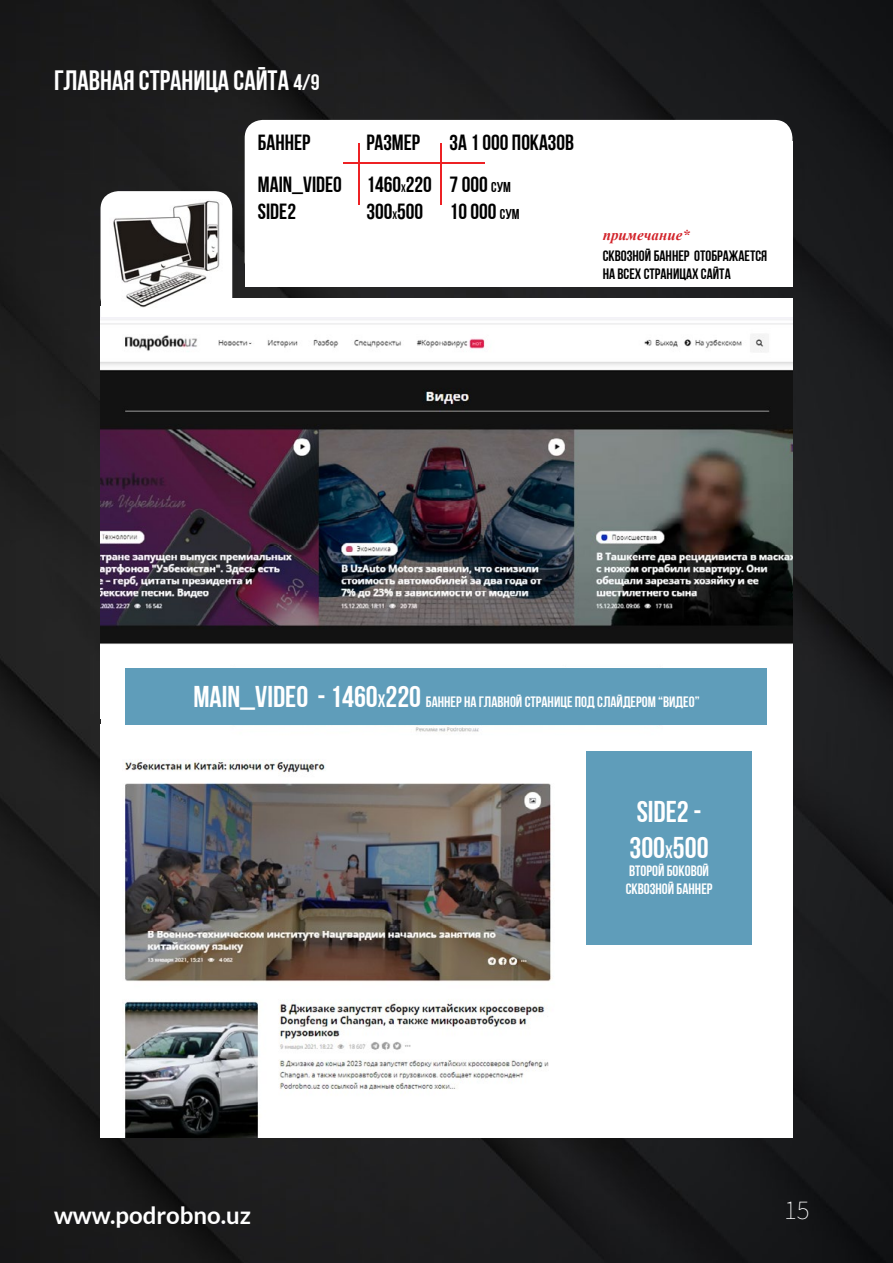
<style>
.page{position:relative;width:893px;height:1263px;background:#fff}
.page>*{position:absolute;margin:0;border:0;box-sizing:border-box;transform-origin:0 0}
.t1{font:30px/36px "Bebas Neue Cyrillic";color:#fff}
.t2{font:27.9px "Bebas Neue Cyrillic";color:#fff}
.t3{font:200 27px "Source Sans Pro";color:#fff}
.t4{font:700 24px "Lato";color:#fff}
.t5{font:21.9px/42.2px "Bebas Neue Cyrillic";color:#000}
.t6{font:15px/18px "Bebas Neue Cyrillic";color:#fff}
.t7{font:15px/18px "Bebas Neue Cyrillic";color:#000}
.t8{font:italic 700 15px "Times New Roman";color:#d2232a}
.s1{font-size:22.5px}
.s2{font-size:10.95px}
.s3{font-size:14.25px}
.s4{font-size:30px}
.s5{font-size:18px}
</style>
<div class="page">
<img style="left:0;top:0;width:893px;height:1263px">
<img style="left:101px;top:317px;width:691px;height:367px">
<div style="left:101px;top:684px;width:691px;height:57px;background:#fff"></div>
<img style="left:101px;top:725px;width:691px;height:412px">
<div style="left:126px;top:669px;width:641px;height:56px;background:#5f9dba"></div>
<div style="left:101px;top:299px;width:691px;height:18px;background:#fff"></div>
<div style="left:101px;top:191px;width:131px;height:125px;background:#fff;border-radius:18px"></div>
<img style="left:113px;top:200px;width:107px;height:108px">
<div style="left:245px;top:120px;width:547px;height:160px;background:#fff;border-radius:18px"></div>
<div style="left:245px;top:141px;width:547px;height:146px;background:#fff"></div>
<hr style="left:358px;top:144px;width:2px;height:61px;background:#ed2124">
<hr style="left:441px;top:144px;width:1px;height:61px;background:#ed2124">
<hr style="left:343px;top:162px;width:142px;height:1px;background:#ed2124">
<div style="left:586px;top:751px;width:166px;height:194px;background:#5f9dba"></div>
<h2 class="t2" style="left:54px;top:65px;width:267px">ГЛАВНАЯ СТРАНИЦА САЙТА <span class="s1">4/9</span></h2>
<h3 class="t5" style="left:258px;top:122px;width:85px">БАННЕР<br>MAIN_VIDEO</h3>
<h3 class="t5" style="left:258px;top:190px;width:40px">SIDE2</h3>
<h3 class="t5" style="left:366px;top:122px;width:67px">РАЗМЕР<br>1460<span class="s2">Х</span>220</h3>
<h3 class="t5" style="left:366px;top:190px;width:58px">300<span class="s2">Х</span>500</h3>
<h3 class="t5" style="left:450px;top:122px;width:126px">ЗА 1 000 ПОКАЗОВ<br>7 000 <span class="s3">СУМ</span></h3>
<h3 class="t5" style="left:450px;top:190px;width:72px">10 000 <span class="s3">СУМ</span></h3>
<p class="t8" style="left:603px;top:224px;width:89px">примечание*</p>
<p class="t7" style="left:603px;top:247px;width:166px">СКВОЗНОЙ БАННЕР ОТОБРАЖАЕТСЯ<br>НА ВСЕХ СТРАНИЦАХ САЙТА</p>
<p class="t6" style="left:193px;top:693px;width:508px"><span class="s4">MAIN_VIDEO - 1460</span><span class="s5">Х</span><span class="s4">220</span> БАННЕР НА ГЛАВНОЙ СТРАНИЦЕ ПОД СЛАЙДЕРОМ “ВИДЕО”</p>
<h1 class="t1" style="left:630px;top:794px;width:81px">SIDE2 -<br>300<span class="s5">Х</span>500</h1>
<p class="t6" style="left:626px;top:862px;width:88px">ВТОРОЙ БОКОВОЙ<br>СКВОЗНОЙ БАННЕР</p>
<h3 class="t4" style="left:54px;top:1201px;width:199px">www.podrobno.uz</h3>
<h3 class="t3" style="left:784px;top:1193px;width:27px">15</h3>
</div>
